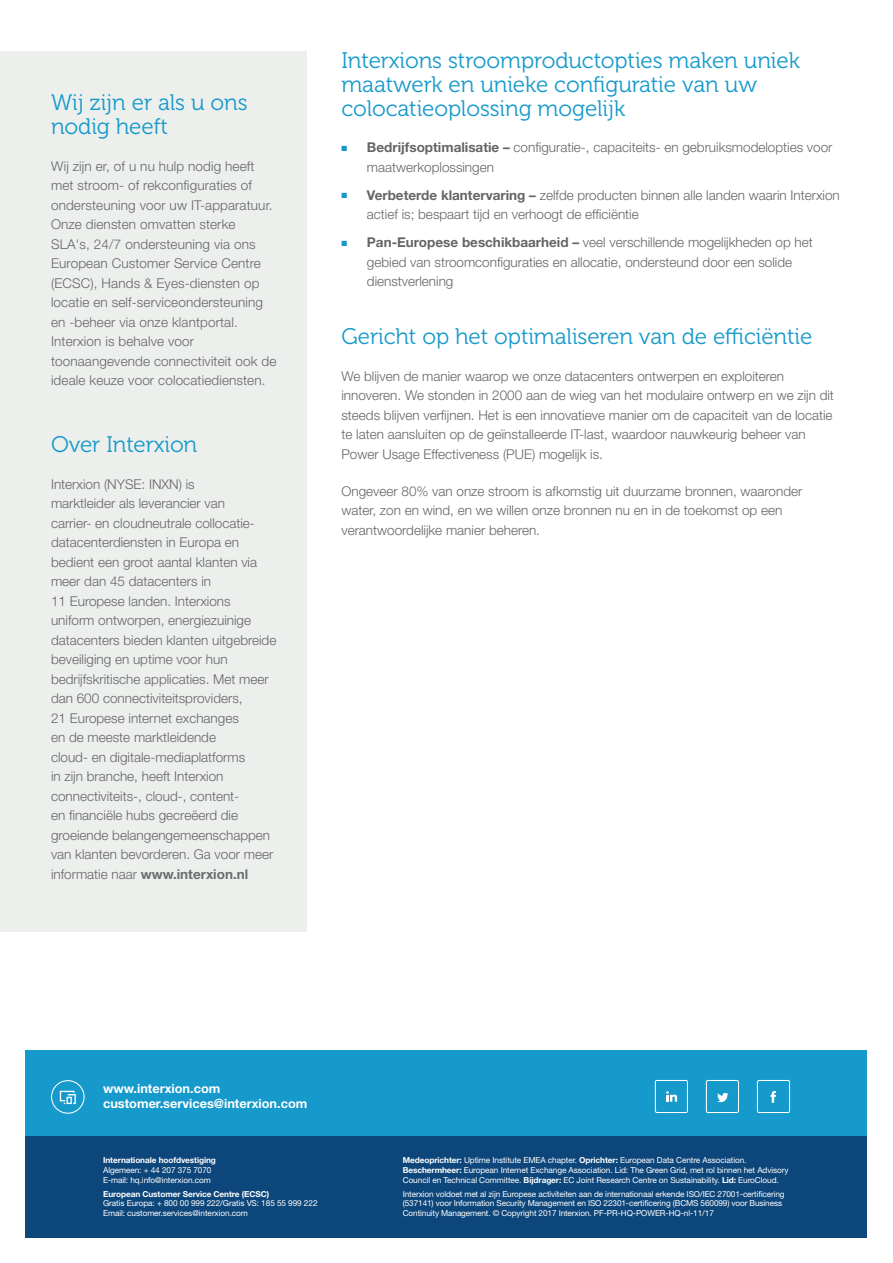
<style>
.page{position:relative;width:893px;height:1263px;background:#fff}
.page>*{position:absolute;margin:0;border:0;box-sizing:border-box;transform-origin:0 0}
.Subhead_1__Blue___Sp{font:22.5px/24px "Museo 300";letter-spacing:-.005em;color:#169acb}
.Text__Grey{font:300 13.5px/19.5px "Helvetica Neue LT Std";color:#656568}
.t1{font:700 12.75px "Helvetica Neue LT Std";color:#fff}
.t2{font:8.25px/9.8px "Helvetica Neue LT Std";letter-spacing:-.01em;color:#fff}
.t3{font:700 8.25px "Helvetica Neue LT Std";letter-spacing:-.01em;color:#fff}
.s1{font-weight:700;color:#6c6d70}
.s2{color:#169acb}
.s3{font-weight:700}
</style>
<div class="page">
<div style="left:0;top:51px;width:306px;height:880px;background:#edefed"></div>
<div style="left:26px;top:1135px;width:841px;height:102px;background:#0d467a"></div>
<div style="left:26px;top:1050px;width:841px;height:85px;background:#169acb"></div>
<svg style="left:60px;top:1091px;width:16px;height:13px"></svg>
<div style="left:51px;top:1080px;width:34px;height:34px;border:1px solid #fff;border-radius:50%"></div>
<svg style="left:666px;top:1091px;width:11px;height:11px"></svg>
<div style="left:655px;top:1080px;width:33px;height:33px;border:1px solid #fff;border-radius:2px"></div>
<svg style="left:717px;top:1093px;width:11px;height:9px"></svg>
<div style="left:706px;top:1080px;width:33px;height:33px;border:1px solid #fff;border-radius:2px"></div>
<svg style="left:770px;top:1091px;width:6px;height:12px"></svg>
<div style="left:757px;top:1080px;width:33px;height:33px;border:1px solid #fff;border-radius:2px"></div>
<p class="Subhead_1__Blue___Sp" style="left:51px;top:91px;width:198px">Wij zijn er als u ons nodig heeft</p>
<p class="Text__Grey" style="left:51px;top:156px;width:227px">Wij zijn er, of u nu hulp nodig heeft met stroom- of rekconfiguraties of ondersteuning voor uw IT-apparatuur.<br>Onze diensten omvatten sterke SLA's, 24/7 ondersteuning via ons European Customer Service Centre (ECSC), Hands &amp; Eyes-diensten op locatie en self-serviceondersteuning en -beheer via onze klantportal.<br>Interxion is behalve voor toonaangevende connectiviteit ook de ideale keuze voor colocatiediensten.</p>
<p class="Subhead_1__Blue___Sp" style="left:51px;top:433px;width:148px">Over Interxion</p>
<p class="Text__Grey" style="left:51px;top:474px;width:227px">Interxion (NYSE: INXN) is<br>marktleider als leverancier van<br>carrier- en cloudneutrale collocatie&shy;datacenterdiensten in Europa en bedient een groot aantal klanten via meer dan 45 datacenters in<br>11 Europese landen. Interxions uniform ontworpen, energiezuinige datacenters bieden klanten uitgebreide beveiliging en uptime voor hun bedrijfskritische applicaties. Met meer dan 600 connectiviteitsproviders,<br>21 Europese internet exchanges<br>en de meeste marktleidende<br>cloud- en digitale-mediaplatforms<br>in zijn branche, heeft Interxion connectiviteits-, cloud-, content-<br>en financiële hubs gecreëerd die groeiende belangengemeenschappen van klanten bevorderen. Ga voor meer informatie naar <span class="s1">www.interxion.nl</span></p>
<p class="Subhead_1__Blue___Sp" style="left:341px;top:49px;width:460px">Interxions stroomproductopties maken uniek maatwerk en unieke configuratie van uw colocatieoplossing mogelijk</p>
<p class="Text__Grey" style="left:367px;top:138px;width:467px;text-indent:-26px"><span class="s2">■</span> <span class="s3">Bedrijfsoptimalisatie –</span> configuratie-, capaciteits- en gebruiksmodelopties voor maatwerkoplossingen</p>
<p class="Text__Grey" style="left:367px;top:185px;width:474px;text-indent:-26px"><span class="s2">■</span> <span class="s3">Verbeterde klantervaring –</span> zelfde producten binnen alle landen waarin Interxion actief is; bespaart tijd en verhoogt de efficiëntie</p>
<p class="Text__Grey" style="left:367px;top:233px;width:447px;text-indent:-26px"><span class="s2">■</span> <span class="s3">Pan-Europese beschikbaarheid –</span> veel verschillende mogelijkheden op het gebied van stroomconfiguraties en allocatie, ondersteund door een solide dienstverlening</p>
<p class="Subhead_1__Blue___Sp" style="left:341px;top:325px;width:472px">Gericht op het optimaliseren van de efficiëntie</p>
<p class="Text__Grey" style="left:341px;top:366px;width:494px">We blijven de manier waarop we onze datacenters ontwerpen en exploiteren innoveren. We stonden in 2000 aan de wieg van het modulaire ontwerp en we zijn dit steeds blijven verfijnen. Het is een innovatieve manier om de capaciteit van de locatie te laten aansluiten op de geïnstalleerde IT-last, waardoor nauwkeurig beheer van Power Usage Effectiveness (PUE) mogelijk is.</p>
<p class="Text__Grey" style="left:341px;top:481px;width:462px">Ongeveer 80% van onze stroom is afkomstig uit duurzame bronnen, waaronder water, zon en wind, en we willen onze bronnen nu en in de toekomst op een verantwoordelijke manier beheren.</p>
<p class="t1" style="left:103px;top:1080px;width:119px">www.interxion.com</p>
<p class="t1" style="left:103px;top:1095px;width:206px">customer.services@interxion.com</p>
<p class="t3" style="left:103px;top:1155px;width:114px">Internationale hoofdvestiging</p>
<p class="t2" style="left:103px;top:1165px;width:110px">Algemeen: + 44 207 375 7070</p>
<p class="t2" style="left:103px;top:1175px;width:109px">E-mail: hq.info@interxion.com</p>
<p class="t3" style="left:103px;top:1189px;width:168px">European Customer Service Centre (ECSC)</p>
<p class="t2" style="left:103px;top:1198px;width:216px">Gratis Europa: + 800 00 999 222/Gratis VS: 185 55 999 222</p>
<p class="t2" style="left:103px;top:1208px;width:146px">Email: customer.services@interxion.com</p>
<p class="t2" style="left:403px;top:1155px;width:387px"><span class="s3">Medeoprichter:</span> Uptime Institute EMEA chapter. <span class="s3">Oprichter:</span> European Data Centre Association.<br><span class="s3">Beschermheer:</span> European Internet Exchange Association. Lid: The Green Grid, met rol binnen het Advisory<br>Council en Technical Committee. <span class="s3">Bijdrager:</span> EC Joint Research Centre on Sustainability. <span class="s3">Lid:</span> EuroCloud.</p>
<p class="t2" style="left:403px;top:1189px;width:383px">Interxion voldoet met al zijn Europese activiteiten aan de internationaal erkende ISO/IEC 27001-certificering (537141) voor Information Security Management en ISO 22301-certificering (BCMS 560099) voor Business<br>Continuity Management. © Copyright 2017 Interxion. PF-PR-HQ-POWER-HQ-nl-11/17</p>
</div>
